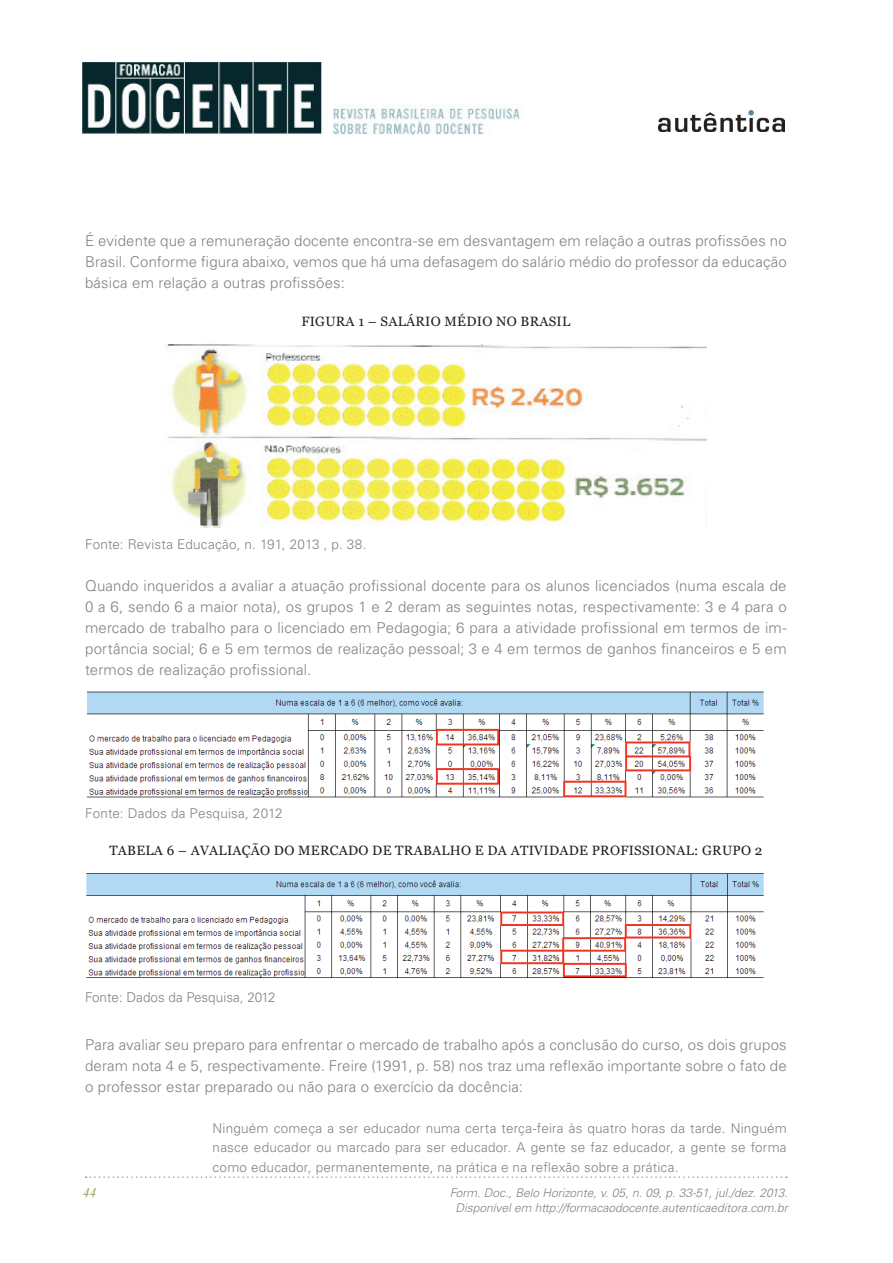
<style>
.page{position:relative;width:893px;height:1263px;background:#fff}
.page>*{position:absolute;margin:0;border:0;box-sizing:border-box;transform-origin:0 0}
.t1{font:300 15px/21px "Univers LT Std";letter-spacing:.01em;color:#808285;text-align:justify}
.t2{font:300 13.5px/19.5px "Univers LT Std";letter-spacing:.015em;color:#808285;text-align:justify}
.t3{font:13.5px "Georgia";letter-spacing:.02em;color:#231f20}
.t4{font:italic 13.5px "Times New Roman";color:#919f48}
.t5{font:italic 300 12px/14.4px "Univers LT Std";color:#808285;text-align:center}
</style>
<div class="page">
<img style="left:83px;top:63px;width:440px;height:72px">
<img style="left:658px;top:110px;width:127px;height:22px">
<svg style="left:86px;top:1176px;width:701px;height:2px"></svg>
<img style="left:167px;top:344px;width:540px;height:183px">
<img style="left:87px;top:692px;width:677px;height:106px">
<img style="left:86px;top:873px;width:678px;height:105px">
<p class="t1" style="left:85px;top:230px;width:703px">É evidente que a remuneração docente encontra-se em desvantagem em relação a outras profissões no Brasil. Conforme figura abaixo, vemos que há uma defasagem do salário médio do professor da educação básica em relação a outras profissões:</p>
<p class="t3" style="left:301px;top:313px;width:270px">FIGURA 1 – SALÁRIO MÉDIO NO BRASIL</p>
<p class="t2" style="left:85px;top:534px;width:283px">Fonte: Revista Educação, n. 191, 2013 , p. 38.</p>
<p class="t1" style="left:85px;top:575px;width:703px">Quando inqueridos a avaliar a atuação profissional docente para os alunos licenciados (numa escala de 0 a 6, sendo 6 a maior nota), os grupos 1 e 2 deram as seguintes notas, respectivamente: 3 e 4 para o mercado de trabalho para o licenciado em Pedagogia; 6 para a atividade profissional em termos de im&shy;portância social; 6 e 5 em termos de realização pessoal; 3 e 4 em termos de ganhos financeiros e 5 em termos de realização profissional.</p>
<p class="t2" style="left:85px;top:803px;width:199px">Fonte: Dados da Pesquisa, 2012</p>
<p class="t3" style="left:109px;top:842px;width:654px">TABELA 6 – AVALIAÇÃO DO MERCADO DE TRABALHO E DA ATIVIDADE PROFISSIONAL: GRUPO 2</p>
<p class="t2" style="left:85px;top:987px;width:192px">Fonte: Dados da Pesquisa, 2012</p>
<p class="t1" style="left:85px;top:1034px;width:703px">Para avaliar seu preparo para enfrentar o mercado de trabalho após a conclusão do curso, os dois grupos deram nota 4 e 5, respectivamente. Freire (1991, p. 58) nos traz uma reflexão importante sobre o fato de o professor estar preparado ou não para o exercício da docência:</p>
<p class="t2" style="left:213px;top:1118px;width:576px">Ninguém começa a ser educador numa certa terça-feira às quatro horas da tarde. Ninguém nasce educador ou marcado para ser educador. A gente se faz educador, a gente se forma como educador, permanentemente, na prática e na reflexão sobre a prática.</p>
<p class="t4" style="left:83px;top:1183px;width:15px">44</p>
<p class="t5" style="left:450px;top:1186px;width:340px">Form. Doc., Belo Horizonte, v. 05, n. 09, p. 33-51, jul./dez. 2013.<br>Disponível em http://formacaodocente.autenticaeditora.com.br</p>
</div>
